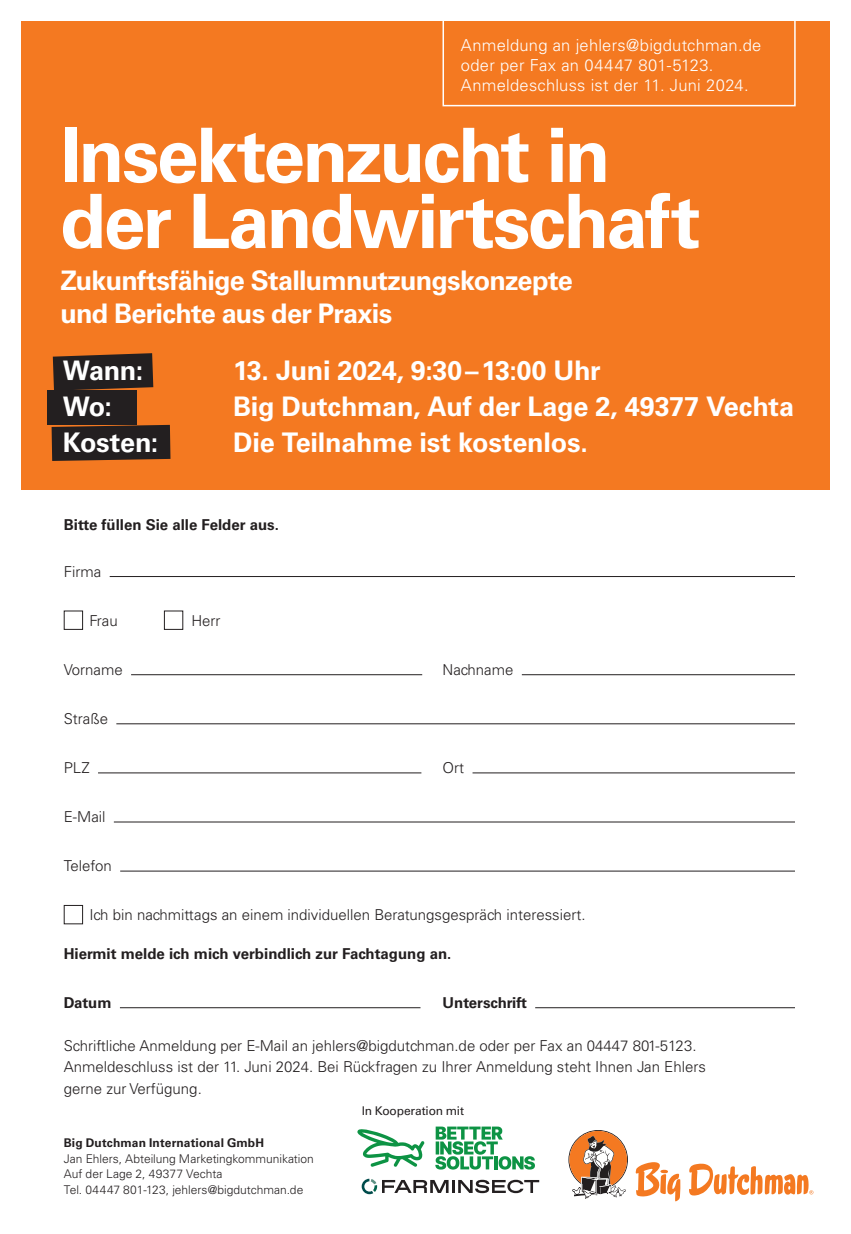
<style>
.page{position:relative;width:851px;height:1234px;background:#fff}
.page>*{position:absolute;margin:0;border:0;box-sizing:border-box;transform-origin:0 0}
.t1{font:700 75px/66px "Univers LT Std";letter-spacing:-.035em;color:#fff}
.t2{font:700 27px/33px "Univers LT Std";letter-spacing:-.02em;color:#fff}
.t3{font:300 16.5px/19.8px "Univers LT Std";letter-spacing:.015em;color:#fff}
.t4{font:300 15px/21.5px "Univers LT Std";color:#231f20}
.t5{font:700 15px "Univers LT Std";color:#231f20}
.t6{font:300 12px/15.8px "Univers LT Std";color:#231f20}
.t7{font:700 12px "Univers LT Std";letter-spacing:.01em;color:#231f20}
.t8{font:12px "Univers LT Std";letter-spacing:-.015em;color:#231f20}
</style>
<div class="page">
<svg style="left:635px;top:1162px;width:45px;height:38px"></svg>
<svg style="left:689px;top:1163px;width:124px;height:32px"></svg>
<svg style="left:568px;top:1130px;width:60px;height:68px"></svg>
<svg style="left:435px;top:1126px;width:100px;height:43px"></svg>
<svg style="left:357px;top:1129px;width:67px;height:37px"></svg>
<svg style="left:361px;top:1178px;width:178px;height:15px"></svg>
<div style="left:21px;top:21px;width:808px;height:468px;background:#f47921"></div>
<hr style="left:110px;top:576px;width:693px;height:1px;background:#231f20">
<hr style="left:131px;top:674px;width:291px;height:1px;background:#231f20">
<hr style="left:521px;top:674px;width:281px;height:1px;background:#231f20">
<hr style="left:116px;top:723px;width:685px;height:1px;background:#231f20">
<hr style="left:98px;top:772px;width:323px;height:1px;background:#231f20">
<hr style="left:472px;top:772px;width:332px;height:1px;background:#231f20">
<hr style="left:114px;top:821px;width:689px;height:1px;background:#231f20">
<hr style="left:120px;top:870px;width:680px;height:1px;background:#231f20">
<hr style="left:120px;top:1007px;width:300px;height:1px;background:#231f20">
<hr style="left:535px;top:1007px;width:263px;height:1px;background:#231f20">
<div style="left:794px;top:536px;width:40px;height:523px;background:#fff"></div>
<div style="left:64px;top:904px;width:19px;height:20px;border:1px solid #231f20"></div>
<svg style="left:442px;top:21px;width:353px;height:85px"></svg>
<svg style="left:53px;top:353px;width:100px;height:37px;background:#352620"></svg>
<svg style="left:52px;top:425px;width:118px;height:36px;background:#2e2320"></svg>
<div style="left:48px;top:391px;width:89px;height:34px;background:#231f20"></div>
<p class="t3" style="left:460px;top:36px;width:302px">Anmeldung an jehlers@bigdutchman.de oder per Fax an 04447 801-5123.<br>Anmeldeschluss ist der 11. Juni 2024.</p>
<h1 class="t1" style="left:60px;top:123px;width:641px">Insektenzucht in der Landwirtschaft</h1>
<h2 class="t2" style="left:60px;top:264px;width:514px">Zukunftsfähige Stallumnutzungskonzepte und Berichte aus der Praxis</h2>
<h2 class="t2" style="left:63px;top:354px;width:82px">Wann:</h2>
<h2 class="t2" style="left:233px;top:354px;width:369px">13. Juni 2024, 9:30–13:00 Uhr</h2>
<h2 class="t2" style="left:63px;top:390px;width:51px">Wo:</h2>
<h2 class="t2" style="left:233px;top:390px;width:562px">Big Dutchman, Auf der Lage 2, 49377 Vechta</h2>
<h2 class="t2" style="left:63px;top:426px;width:97px">Kosten:</h2>
<h2 class="t2" style="left:233px;top:426px;width:356px">Die Teilnahme ist kostenlos.</h2>
<p class="t5" style="left:64px;top:516px;width:216px">Bitte füllen Sie alle Felder aus.</p>
<p class="t4" style="left:64px;top:560px;width:39px">Firma</p>
<p class="t4" style="left:89px;top:609px;width:30px">Frau</p>
<p class="t4" style="left:191px;top:609px;width:31px">Herr</p>
<p class="t4" style="left:64px;top:658px;width:60px">Vorname</p>
<p class="t4" style="left:442px;top:658px;width:72px">Nachname</p>
<p class="t4" style="left:64px;top:708px;width:46px">Straße</p>
<p class="t4" style="left:64px;top:757px;width:27px">PLZ</p>
<p class="t4" style="left:442px;top:757px;width:23px">Ort</p>
<p class="t4" style="left:64px;top:806px;width:43px">E-Mail</p>
<p class="t4" style="left:64px;top:855px;width:49px">Telefon</p>
<p class="t4" style="left:89px;top:904px;width:497px">Ich bin nachmittags an einem individuellen Beratungsgespräch interessiert.</p>
<p class="t5" style="left:64px;top:944px;width:389px">Hiermit melde ich mich verbindlich zur Fachtagung an.</p>
<p class="t5" style="left:64px;top:993px;width:49px">Datum</p>
<p class="t5" style="left:442px;top:993px;width:86px">Unterschrift</p>
<p class="t4" style="left:64px;top:1034px;width:643px">Schriftliche Anmeldung per E-Mail an jehlers@bigdutchman.de oder per Fax an 04447 801-5123.<br>Anmeldeschluss ist der 11. Juni 2024. Bei Rückfragen zu Ihrer Anmeldung steht Ihnen Jan Ehlers gerne zur Verfügung.</p>
<p class="t7" style="left:64px;top:1135px;width:202px">Big Dutchman International GmbH</p>
<p class="t6" style="left:64px;top:1150px;width:251px">Jan Ehlers, Abteilung Marketingkommunikation<br>Auf der Lage 2, 49377 Vechta<br>Tel. 04447 801-123, jehlers@bigdutchman.de</p>
<p class="t8" style="left:361px;top:1103px;width:104px">In Kooperation mit</p>
</div>
